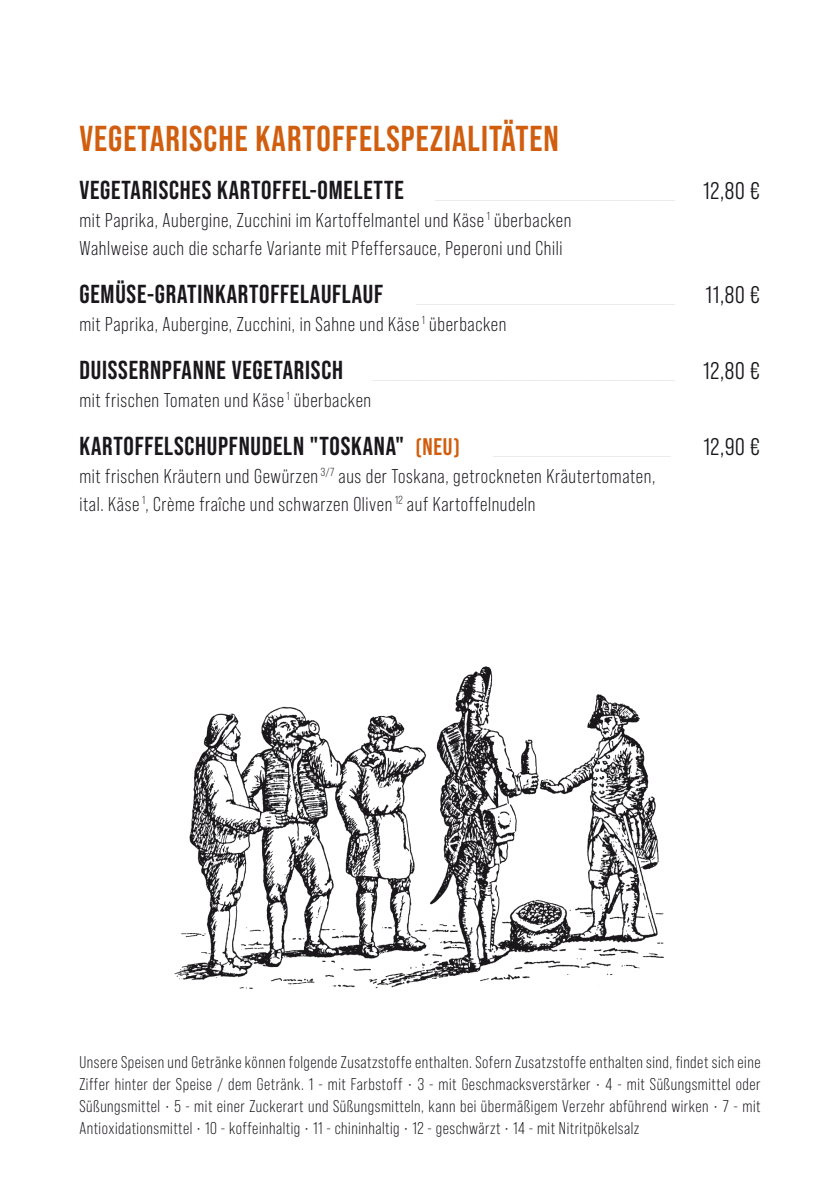
<style>
.page{position:relative;width:840px;height:1191px;background:#fff}
.page>*{position:absolute;margin:0;border:0;box-sizing:border-box;transform-origin:0 0}
.t1{font:700 36px "Bebas Neue Pro";letter-spacing:.03em;color:#d05e0e}
.t2{font:20px/28px "Bebas Neue Pro";letter-spacing:.03em;color:#1a171c}
.t3{font:17px/22px "Bebas Neue Pro";letter-spacing:.03em;color:#1a171c;text-align:justify}
.t4{font:16px "Bebas Neue Pro";color:#d9dadb}
.s1{font-weight:700;font-size:26px;color:#1a171c}
.s2{font-family:"Bebas Neue Pro Middle";font-size:24px;color:#1a171c}
.s3{font-weight:700;font-size:24px;color:#d05e0e}
</style>
<div class="page">
<img style="left:174px;top:666px;width:490px;height:323px">
<h1 class="t1" style="left:79px;top:117px;width:481px">VEGETARISCHE KARTOFFELSPEZIALITÄTEN</h1>
<p class="t4" style="left:79px;top:184px;width:681px"><span class="s1">VEGETARISCHES KARTOFFEL-OMELETTE</span> __________________________________________________ <span class="s2">12,80 €</span></p>
<p class="t2" style="left:79px;top:206px;width:493px">mit Paprika, Aubergine, Zucchini im Kartoffelmantel und Käse <sup>1</sup> überbacken<br>Wahlweise auch die scharfe Variante mit Pfeffersauce, Peperoni und Chili</p>
<p class="t4" style="left:79px;top:288px;width:681px"><span class="s1">GEMÜSE-GRATINKARTOFFELAUFLAUF</span> ______________________________________________________ <span class="s2">11,80 €</span></p>
<p class="t2" style="left:79px;top:310px;width:428px">mit Paprika, Aubergine, Zucchini, in Sahne und Käse <sup>1</sup> überbacken</p>
<p class="t4" style="left:79px;top:364px;width:681px"><span class="s1">DUISSERNPFANNE VEGETARISCH</span> _______________________________________________________________ <span class="s2">12,80 €</span></p>
<p class="t2" style="left:79px;top:386px;width:293px">mit frischen Tomaten und Käse <sup>1</sup> überbacken</p>
<p class="t4" style="left:79px;top:440px;width:681px"><span class="s1">KARTOFFELSCHUPFNUDELN "TOSKANA"</span> <span class="s3">(NEU)</span> _____________________________________ <span class="s2">12,90 €</span></p>
<p class="t2" style="left:79px;top:462px;width:577px">mit frischen Kräutern und Gewürzen <sup>3/7</sup> aus der Toskana, getrockneten Kräutertomaten, ital. Käse <sup>1</sup>, Crème fraîche und schwarzen Oliven <sup>12</sup> auf Kartoffelnudeln</p>
<p class="t3" style="left:79px;top:1050px;width:682px">Unsere Speisen und Getränke können folgende Zusatzstoffe enthalten. Sofern Zusatzstoffe enthalten sind, findet sich eine Ziffer hinter der Speise / dem Getränk. 1 - mit Farbstoff • 3 - mit Geschmacksverstärker • 4 - mit Süßungsmittel oder Süßungsmittel • 5 - mit einer Zuckerart und Süßungsmitteln, kann bei übermäßigem Verzehr abführend wirken • 7 - mit Antioxidationsmittel • 10 - koffeinhaltig • 11 - chininhaltig • 12 - geschwärzt • 14 - mit Nitritpökelsalz</p>
</div>
